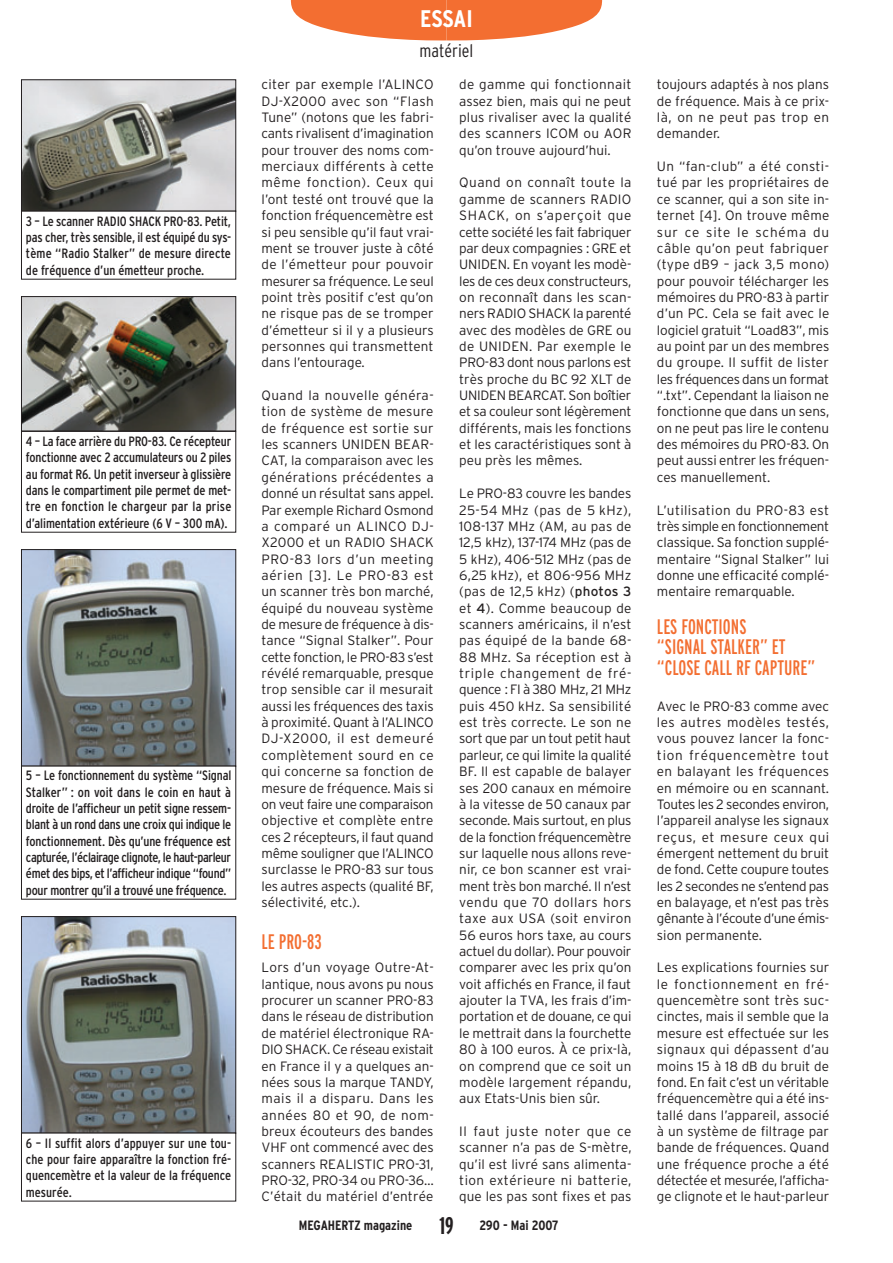
<style>
.page{position:relative;width:893px;height:1263px;background:#fff}
.page>*{position:absolute;margin:0;border:0;box-sizing:border-box;transform-origin:0 0}
.t1{font:700 condensed 24px "Interstate";letter-spacing:-.005em;color:#fff}
.t2{font:700 extra-condensed 24px "Interstate";color:#231f20}
.t3{font:extra-condensed 21px/20.9px "Interstate";color:#f36e31}
.t4{font:300 condensed 18px "Interstate";color:#231f20}
.t5{font:300 13.5px/16.4px "Interstate";color:#231f20;text-align:justify}
.t6{font:condensed 13.5px/16.4px "Interstate";color:#231f20;text-align:justify}
.t7{font:700 condensed 13.5px "Interstate";color:#231f20}
.s1{font-weight:400}
</style>
<div class="page">
<svg style="left:291px;top:0;width:311px;height:41px"></svg>
<img style="left:23px;top:82px;width:211px;height:127px">
<div style="left:21px;top:80px;width:215px;height:131px;border:1px solid #231f20"></div>
<img style="left:23px;top:918px;width:211px;height:213px">
<div style="left:21px;top:916px;width:215px;height:217px;border:1px solid #231f20"></div>
<img style="left:23px;top:551px;width:211px;height:213px">
<div style="left:21px;top:549px;width:215px;height:217px;border:1px solid #231f20"></div>
<img style="left:23px;top:298px;width:211px;height:131px">
<div style="left:21px;top:296px;width:215px;height:135px;border:1px solid #231f20"></div>
<div style="left:21px;top:431px;width:215px;height:101px;border:1px solid #231f20"></div>
<p class="t6" style="left:26px;top:213px;width:207px">3 – Le scanner RADIO SHACK PRO-83. Petit, pas cher, très sensible, il est équipé du sys&shy;tème “Radio Stalker” de mesure directe de fréquence d’un émetteur proche.</p>
<p class="t6" style="left:26px;top:433px;width:207px">4 – La face arrière du PRO-83. Ce récepteur fonctionne avec 2 accumulateurs ou 2 piles au format R6. Un petit inverseur à glissière dans le compartiment pile permet de met&shy;tre en fonction le chargeur par la prise d’alimentation extérieure (6 V – 300 mA).</p>
<p class="t6" style="left:26px;top:767px;width:207px">5 – Le fonctionnement du système “Signal Stalker” : on voit dans le coin en haut à droite de l’afficheur un petit signe ressem&shy;blant à un rond dans une croix qui indique le fonctionnement. Dès qu’une fréquence est capturée, l’éclairage clignote, le haut-parleur émet des bips, et l’afficheur indique “found” pour montrer qu’il a trouvé une fréquence.</p>
<p class="t6" style="left:26px;top:1134px;width:207px">6 – Il suffit alors d’appuyer sur une tou&shy;che pour faire apparaître la fonction fré&shy;quencemètre et la valeur de la fréquence mesurée.</p>
<h1 class="t1" style="left:420px;top:5px;width:54px">ESSAI</h1>
<h3 class="t4" style="left:420px;top:41px;width:55px">matériel</h3>
<p class="t5" style="left:261px;top:76px;width:174px">citer par exemple l’ALINCO DJ-X2000 avec son “Flash Tune” (notons que les fabri&shy;cants rivalisent d’imagination pour trouver des noms com&shy;merciaux différents à cette même fonction). Ceux qui l’ont testé ont trouvé que la fonction fréquencemètre est si peu sensible qu’il faut vrai&shy;ment se trouver juste à côté de l’émetteur pour pouvoir mesurer sa fréquence. Le seul point très positif c’est qu’on ne risque pas de se tromper d’émetteur si il y a plusieurs personnes qui transmettent dans l’entourage.</p>
<p class="t5" style="left:261px;top:387px;width:174px">Quand la nouvelle généra&shy;tion de système de mesure de fréquence est sortie sur les scanners UNIDEN BEAR-CAT, la comparaison avec les générations précédentes a donné un résultat sans appel.<br>Par exemple Richard Osmond a comparé un ALINCO DJ-X2000 et un RADIO SHACK PRO-83 lors d’un meeting aérien [3]. Le PRO-83 est un scanner très bon marché, équipé du nouveau système de mesure de fréquence à dis&shy;tance “Signal Stalker”. Pour cette fonction, le PRO-83 s’est révélé remarquable, presque trop sensible car il mesurait aussi les fréquences des taxis à proximité. Quant à l’ALINCO DJ-X2000, il est demeuré complètement sourd en ce qui concerne sa fonction de mesure de fréquence. Mais si on veut faire une comparaison objective et complète entre ces 2 récepteurs, il faut quand même souligner que l’ALINCO surclasse le PRO-83 sur tous les autres aspects (qualité BF, sélectivité, etc.).</p>
<h2 class="t3" style="left:261px;top:931px;width:62px">LE PRO-83</h2>
<p class="t5" style="left:261px;top:959px;width:174px">Lors d’un voyage Outre-At&shy;lantique, nous avons pu nous procurer un scanner PRO-83 dans le réseau de distribution de matériel électronique RA-DIO SHACK. Ce réseau existait en France il y a quelques an&shy;nées sous la marque TANDY, mais il a disparu. Dans les années 80 et 90, de nom&shy;breux écouteurs des bandes VHF ont commencé avec des scanners REALISTIC PRO-31, PRO-32, PRO-34 ou PRO-36… C’était du matériel d’entrée</p>
<p class="t5" style="left:459px;top:76px;width:174px">de gamme qui fonctionnait assez bien, mais qui ne peut plus rivaliser avec la qualité des scanners ICOM ou AOR qu’on trouve aujourd’hui.</p>
<p class="t5" style="left:459px;top:174px;width:174px">Quand on connaît toute la gamme de scanners RADIO SHACK, on s’aperçoit que cette société les fait fabriquer par deux compagnies : GRE et UNIDEN. En voyant les modè&shy;les de ces deux constructeurs, on reconnaît dans les scan&shy;ners RADIO SHACK la parenté avec des modèles de GRE ou de UNIDEN. Par exemple le PRO-83 dont nous parlons est très proche du BC 92 XLT de UNIDEN BEARCAT. Son boîtier et sa couleur sont légèrement différents, mais les fonctions et les caractéristiques sont à peu près les mêmes.</p>
<p class="t5" style="left:459px;top:485px;width:174px">Le PRO-83 couvre les bandes 25-54 MHz (pas de 5 kHz), 108-137 MHz (AM, au pas de 12,5 kHz), 137-174 MHz (pas de 5 kHz), 406-512 MHz (pas de 6,25 kHz), et 806-956 MHz (pas de 12,5 kHz) (<span class="s1">photos 3 </span>et <span class="s1">4</span>). Comme beaucoup de scanners américains, il n’est pas équipé de la bande 68- 88 MHz. Sa réception est à triple changement de fré&shy;quence : FI à 380 MHz, 21 MHz puis 450 kHz. Sa sensibilité est très correcte. Le son ne sort que par un tout petit haut parleur, ce qui limite la qualité BF. Il est capable de balayer ses 200 canaux en mémoire à la vitesse de 50 canaux par seconde. Mais surtout, en plus de la fonction fréquencemètre sur laquelle nous allons reve&shy;nir, ce bon scanner est vrai&shy;ment très bon marché. Il n’est vendu que 70 dollars hors taxe aux USA (soit environ 56 euros hors taxe, au cours actuel du dollar). Pour pouvoir comparer avec les prix qu’on voit affichés en France, il faut ajouter la TVA, les frais d’im&shy;portation et de douane, ce qui le mettrait dans la fourchette 80 à 100 euros. À ce prix-là, on comprend que ce soit un modèle largement répandu, aux Etats-Unis bien sûr.</p>
<p class="t5" style="left:459px;top:1123px;width:174px">Il faut juste noter que ce scanner n’a pas de S-mètre, qu’il est livré sans alimenta&shy;tion extérieure ni batterie, que les pas sont fixes et pas</p>
<h1 class="t2" style="left:439px;top:1213px;width:16px">19</h1>
<p class="t7" style="left:299px;top:1218px;width:115px">MEGAHERTZ magazine</p>
<p class="t7" style="left:479px;top:1218px;width:81px">290 - Mai 2007</p>
<p class="t5" style="left:657px;top:76px;width:174px">toujours adaptés à nos plans de fréquence. Mais à ce prix&shy;là, on ne peut pas trop en demander.</p>
<p class="t5" style="left:657px;top:158px;width:174px">Un “fan-club” a été consti&shy;tué par les propriétaires de ce scanner, qui a son site in&shy;ternet [4]. On trouve même sur ce site le schéma du câble qu’on peut fabriquer (type dB9 – jack 3,5 mono) pour pouvoir télécharger les mémoires du PRO-83 à partir d’un PC. Cela se fait avec le logiciel gratuit “Load83”, mis au point par un des membres du groupe. Il suffit de lister les fréquences dans un format “.txt”. Cependant la liaison ne fonctionne que dans un sens, on ne peut pas lire le contenu des mémoires du PRO-83. On peut aussi entrer les fréquen&shy;ces manuellement.</p>
<p class="t5" style="left:657px;top:501px;width:174px">L’utilisation du PRO-83 est très simple en fonctionnement classique. Sa fonction supplé&shy;mentaire “Signal Stalker” lui donne une efficacité complé&shy;mentaire remarquable.</p>
<h2 class="t3" style="left:657px;top:616px;width:160px">LES FONCTIONS<br>“SIGNAL STALKER” ET “CLOSE CALL RF CAPTURE”</h2>
<p class="t5" style="left:657px;top:698px;width:174px">Avec le PRO-83 comme avec les autres modèles testés, vous pouvez lancer la fonc&shy;tion fréquencemètre tout en balayant les fréquences en mémoire ou en scannant.<br>Toutes les 2 secondes environ, l’appareil analyse les signaux reçus, et mesure ceux qui émergent nettement du bruit de fond. Cette coupure toutes les 2 secondes ne s’entend pas en balayage, et n’est pas très gênante à l’écoute d’une émis&shy;sion permanente.</p>
<p class="t5" style="left:657px;top:959px;width:174px">Les explications fournies sur le fonctionnement en fré&shy;quencemètre sont très suc&shy;cinctes, mais il semble que la mesure est effectuée sur les signaux qui dépassent d’au moins 15 à 18 dB du bruit de fond. En fait c’est un véritable fréquencemètre qui a été ins&shy;tallé dans l’appareil, associé à un système de filtrage par bande de fréquences. Quand une fréquence proche a été détectée et mesurée, l’afficha&shy;ge clignote et le haut-parleur</p>
</div>
